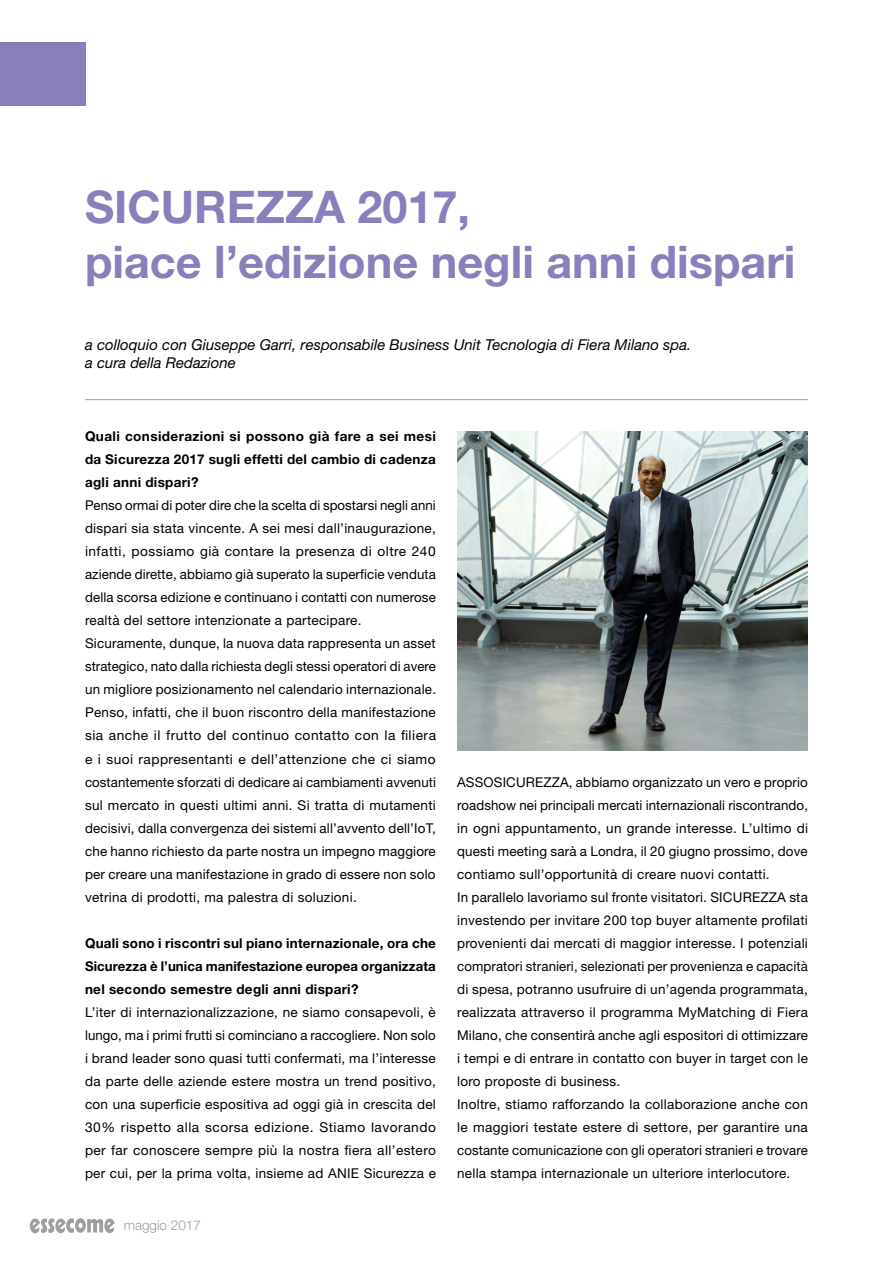
<style>
.page{position:relative;width:893px;height:1263px;background:#fff}
.page>*{position:absolute;margin:0;border:0;box-sizing:border-box;transform-origin:0 0}
.t1{font:700 45px/54px "Helvetica Neue LT Std";color:#897fbb}
.t2{font:italic 15px/18px "Helvetica Neue LT Std";color:#000}
.t3{font:13.5px/23px "Helvetica Neue LT Std";letter-spacing:.015em;color:#000}
.t4{font:700 13.5px/23px "Helvetica Neue LT Std";letter-spacing:.02em;color:#000;text-align:justify}
.t5{font:300 13.5px "Helvetica Neue LT Std";color:#9d9d9c}
</style>
<div class="page">
<div style="left:0;top:43px;width:85px;height:63px;background:#897fbb"></div>
<hr style="left:85px;top:399px;width:723px;height:1px;background:#9d9d9c">
<img style="left:457px;top:431px;width:351px;height:319px">
<svg style="left:30px;top:1218px;width:85px;height:16px"></svg>
<h1 class="t1" style="left:85px;top:179px;width:712px">SICUREZZA 2017,<br>piace l’edizione negli anni dispari</h1>
<p class="t2" style="left:85px;top:335px;width:608px">a colloquio con Giuseppe Garri, responsabile Business Unit Tecnologia di Fiera Milano spa. a cura della Redazione</p>
<p class="t4" style="left:85px;top:425px;width:352px">Quali considerazioni si possono già fare a sei mesi da Sicurezza 2017 sugli effetti del cambio di cadenza agli anni dispari?</p>
<p class="t3" style="left:85px;top:494px;width:352px">Penso ormai di poter dire che la scelta di spostarsi negli anni dispari sia stata vincente. A sei mesi dall’inaugurazione, infatti, possiamo già contare la presenza di oltre 240 aziende dirette, abbiamo già superato la superficie venduta della scorsa edizione e continuano i contatti con numerose realtà del settore intenzionate a partecipare.<br>Sicuramente, dunque, la nuova data rappresenta un asset strategico, nato dalla richiesta degli stessi operatori di avere un migliore posizionamento nel calendario internazionale.<br>Penso, infatti, che il buon riscontro della manifestazione sia anche il frutto del continuo contatto con la filiera e i suoi rappresentanti e dell’attenzione che ci siamo costantemente sforzati di dedicare ai cambiamenti avvenuti sul mercato in questi ultimi anni. Si tratta di mutamenti decisivi, dalla convergenza dei sistemi all’avvento dell’IoT, che hanno richiesto da parte nostra un impegno maggiore per creare una manifestazione in grado di essere non solo vetrina di prodotti, ma palestra di soluzioni.</p>
<p class="t4" style="left:85px;top:931px;width:352px">Quali sono i riscontri sul piano internazionale, ora che Sicurezza è l’unica manifestazione europea organizzata nel secondo semestre degli anni dispari?</p>
<p class="t3" style="left:85px;top:1000px;width:352px;text-align:justify">L’iter di internazionalizzazione, ne siamo consapevoli, è lungo, ma i primi frutti si cominciano a raccogliere. Non solo i brand leader sono quasi tutti confermati, ma l’interesse da parte delle aziende estere mostra un trend positivo, con una superficie espositiva ad oggi già in crescita del 30% rispetto alla scorsa edizione. Stiamo lavorando per far conoscere sempre più la nostra fiera all’estero per cui, per la prima volta, insieme ad ANIE Sicurezza e</p>
<p class="t5" style="left:124px;top:1217px;width:79px">maggio 2017</p>
<p class="t3" style="left:457px;top:770px;width:353px">ASSOSICUREZZA, abbiamo organizzato un vero e proprio roadshow nei principali mercati internazionali riscontrando, in ogni appuntamento, un grande interesse. L’ultimo di questi meeting sarà a Londra, il 20 giugno prossimo, dove contiamo sull’opportunità di creare nuovi contatti.<br>In parallelo lavoriamo sul fronte visitatori. SICUREZZA sta investendo per invitare 200 top buyer altamente profilati provenienti dai mercati di maggior interesse. I potenziali compratori stranieri, selezionati per provenienza e capacità di spesa, potranno usufruire di un’agenda programmata, realizzata attraverso il programma MyMatching di Fiera Milano, che consentirà anche agli espositori di ottimizzare i tempi e di entrare in contatto con buyer in target con le loro proposte di business.<br>Inoltre, stiamo rafforzando la collaborazione anche con le maggiori testate estere di settore, per garantire una costante comunicazione con gli operatori stranieri e trovare nella stampa internazionale un ulteriore interlocutore.</p>
</div>
